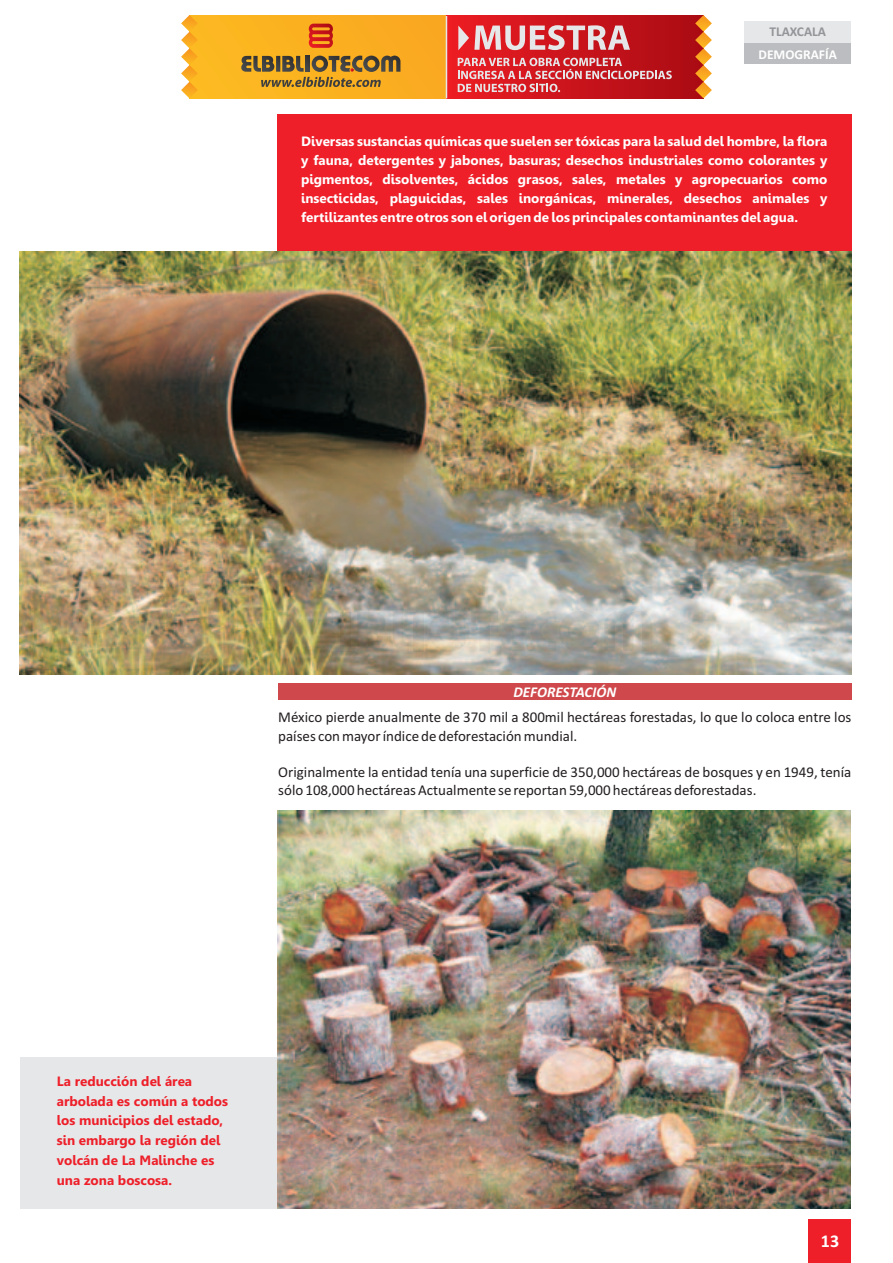
<style>
.page{position:relative;width:893px;height:1263px;background:#fff}
.page>*{position:absolute;margin:0;border:0;box-sizing:border-box;transform-origin:0 0}
.t1{font:700 18px "Calibri";color:#fff}
.t2{font:15px/18.3px "Calibri";color:#231f20}
.t3{font:italic 700 15px "Calibri";color:#fff}
.t4{font:700 13.5px/19px "Gisha";color:#fff;text-align:justify}
.t5{font:700 13.5px/19.8px "Gisha";color:#ee1f29}
.t6{font:700 13.5px "Calibri";color:#fff}
.t7{font:700 13.5px "Calibri";color:#939598}
</style>
<div class="page">
<div style="left:20px;top:1057px;width:257px;height:152px;background:#e6e7e9"></div>
<div style="left:277px;top:114px;width:574px;height:141px;background:#ee1f29"></div>
<div style="left:744px;top:42px;width:107px;height:22px;background:#bcbdc0"></div>
<div style="left:808px;top:1220px;width:43px;height:43px;background:#ee1f29"></div>
<img style="left:20px;top:252px;width:831px;height:423px">
<div style="left:278px;top:683px;width:573px;height:17px;background:#cf484b"></div>
<img style="left:277px;top:811px;width:574px;height:398px">
<div style="left:744px;top:21px;width:107px;height:21px;background:#e6e7e9"></div>
<svg style="left:249px;top:612px;width:29px;height:39px"></svg>
<svg style="left:284px;top:612px;width:56px;height:39px;background:#9b9062"></svg>
<svg style="left:340px;top:612px;width:11px;height:39px"></svg>
<svg style="left:357px;top:612px;width:52px;height:39px;background:#a19a8d"></svg>
<svg style="left:413px;top:612px;width:11px;height:39px"></svg>
<svg style="left:429px;top:611px;width:223px;height:41px;background:#abaaa2"></svg>
<svg style="left:181px;top:15px;width:531px;height:83px;background:#dc7336"></svg>
<p class="t7" style="left:769px;top:27px;width:58px">TLAXCALA</p>
<p class="t6" style="left:758px;top:49px;width:80px">DEMOGRAFÍA</p>
<p class="t4" style="left:301px;top:133px;width:528px">Diversas sustancias químicas que suelen ser tóxicas para la salud del hombre, la flora y fauna, detergentes y jabones, basuras; desechos industriales como colorantes y pigmentos, disolventes, ácidos grasos, sales, metales y agropecuarios como insecticidas, plaguicidas, sales inorgánicas, minerales, desechos animales y fertilizantes entre otros son el origen de los principales contaminantes del agua.</p>
<p class="t3" style="left:513px;top:687px;width:104px">DEFORESTACIÓN</p>
<p class="t2" style="left:278px;top:709px;width:575px">México pierde anualmente de 370 mil a 800mil hectáreas forestadas, lo que lo coloca entre los países con mayor índice de deforestación mundial.</p>
<p class="t2" style="left:278px;top:764px;width:575px">Originalmente la entidad tenía una superficie de 350,000 hectáreas de bosques y en 1949, tenía sólo 108,000 hectáreas Actualmente se reportan 59,000 hectáreas deforestadas.</p>
<p class="t5" style="left:57px;top:1073px;width:173px">La reducción del área arbolada es común a todos los municipios del estado, sin embargo la región del volcán de La Malinche es una zona boscosa.</p>
<h1 class="t1" style="left:821px;top:1235px;width:20px">13</h1>
</div>
